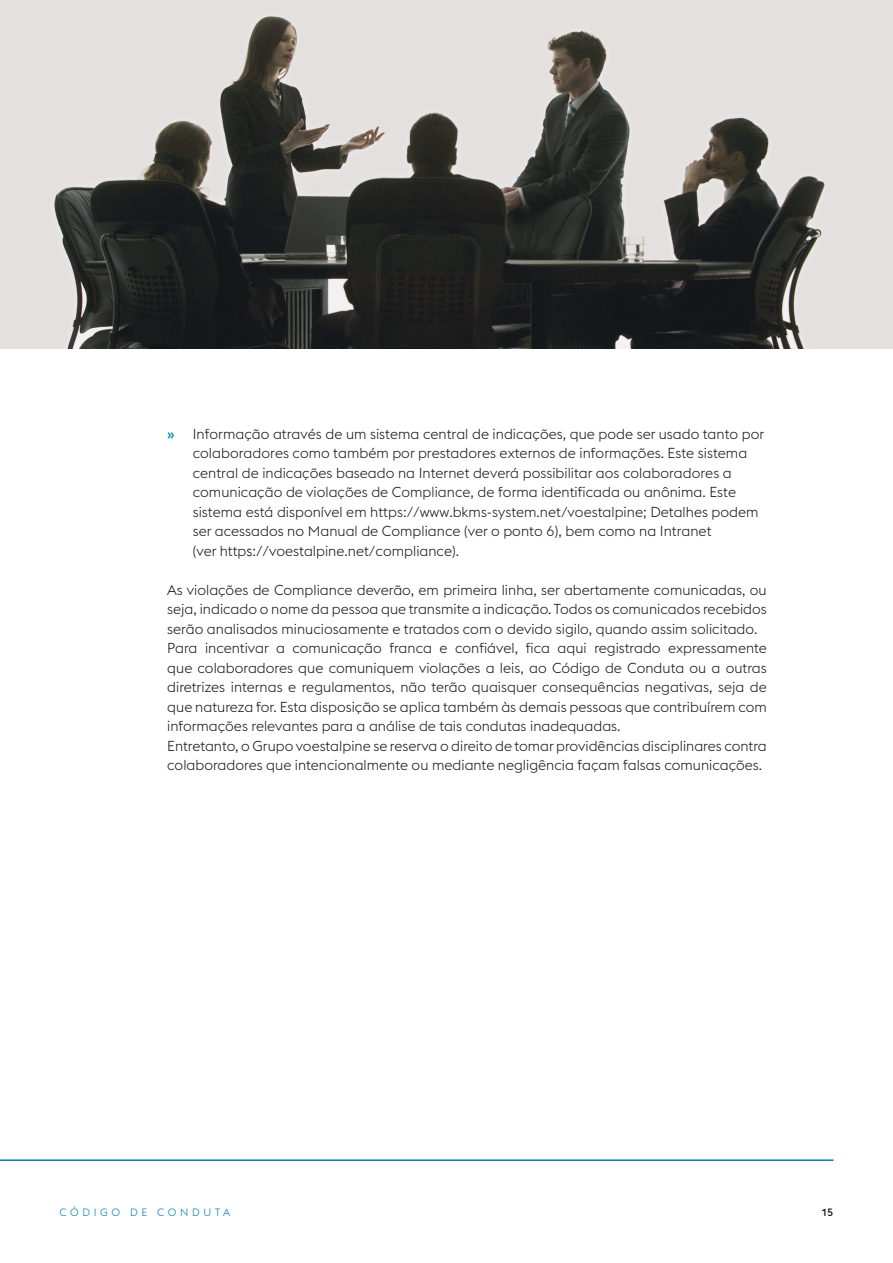
<style>
.page{position:relative;width:893px;height:1263px;background:#fff}
.page>*{position:absolute;margin:0;border:0;box-sizing:border-box;transform-origin:0 0}
.t1{font:300 14.25px/19.5px "voestalpine";color:#151616}
.t2{font:300 10.5px "voestalpine";letter-spacing:.35em;color:#007da7}
.t3{font:500 10.5px "voestalpine";color:#151616}
.s1{font-weight:500;color:#0081ac}
.s2{font-style:inherit}
</style>
<div class="page">
<hr style="left:0;top:1159px;width:833px;height:2px;background:#007da7">
<img style="left:0;top:0;width:893px;height:349px">
<p class="t1" style="left:193px;top:424px;width:573px;text-indent:-26px"><span class="s1">»</span> Informação através de um sistema central de indicações, que pode ser usado tanto por colaboradores como também por prestadores externos de informações. Este sistema central de indicações baseado na Internet deverá possibilitar aos colaboradores a comunicação de violações de Compliance, de forma identificada ou anônima. Este sistema está disponível em https://www.bkms-system.net/voestalpine; Detalhes podem ser acessados no Manual de Compliance (ver o ponto 6), bem como na Intranet<br>(ver http<span class="s2">s</span>://voestalpine.net/compliance).</p>
<p class="t1" style="left:167px;top:580px;width:601px">As violações de Compliance deverão, em primeira linha, ser abertamente comunicadas, ou seja, indicado o nome da pessoa que transmite a indicação. Todos os comunicados recebidos serão analisados minuciosamente e tratados com o devido sigilo, quando assim solicitado.<br>Para incentivar a comunicação franca e confiável, fica aqui registrado expressamente que colaboradores que comuniquem violações a leis, ao Código de Conduta ou a outras diretrizes internas e regulamentos, não terão quaisquer consequências negativas, seja de que natureza for. Esta disposição se aplica também às demais pessoas que contribuírem com informações relevantes para a análise de tais condutas inadequadas.<br>Entretanto, o Grupo voestalpine se reserva o direito de tomar providências disciplinares contra colaboradores que intencionalmente ou mediante negligência façam falsas comunicações.</p>
<p class="t2" style="left:60px;top:1206px;width:172px">CÓDIGO DE CONDUTA</p>
<p class="t3" style="left:821px;top:1205px;width:14px">15</p>
</div>
